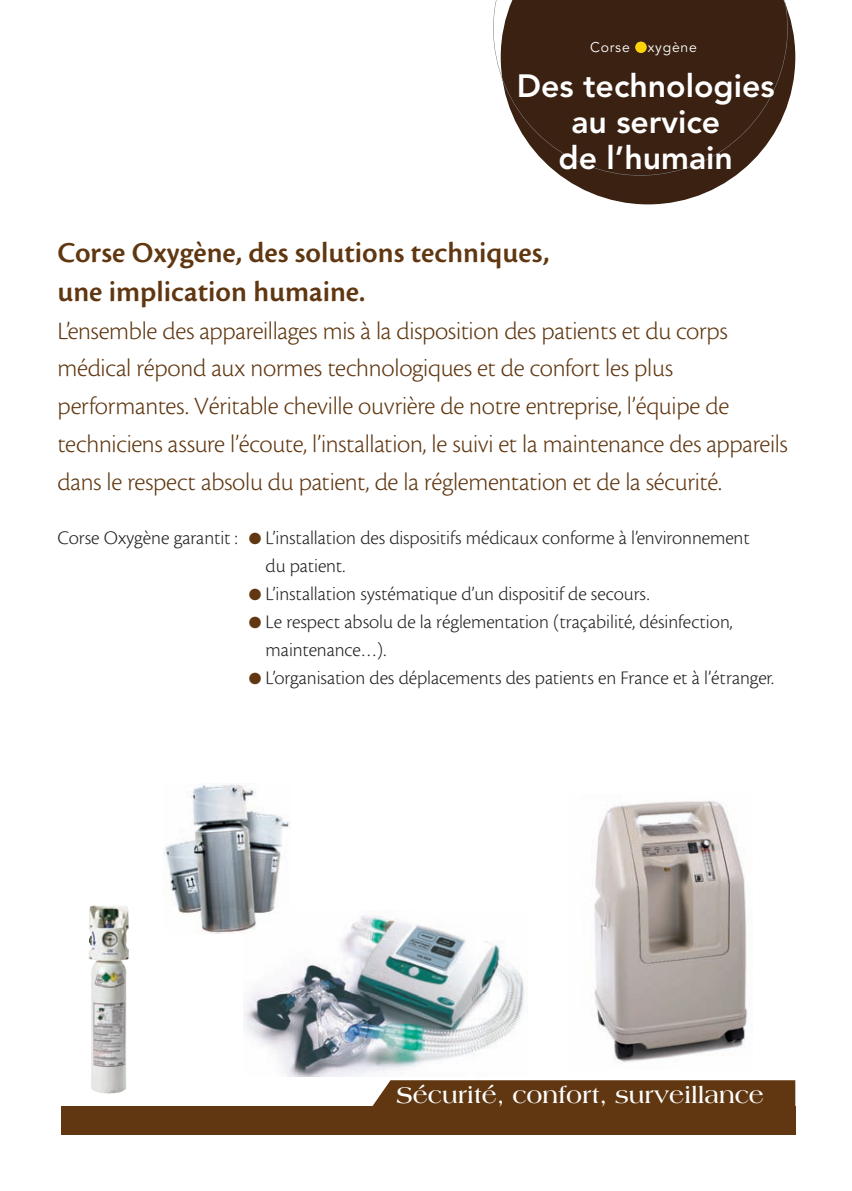
<style>
.page{position:relative;width:852px;height:1191px;background:#fff}
.page>*{position:absolute;margin:0;border:0;box-sizing:border-box;transform-origin:0 0}
.t1{font:800 32px/36px "Avenir";color:#fff;text-align:center}
.t2{font:30px/38px "Cronos MM 574 11";color:#603711}
.t3{font:26px/38px "Cronos MM 250 11";letter-spacing:-.01em;color:#603711}
.t4{font:700 24px "Americana";color:#fff}
.t5{font:20px/28px "Cronos MM 250 11";color:#231f20}
.t6{font:14px "Avenir";letter-spacing:.055em;color:#fff}
.s1{color:#603711}
</style>
<div class="page">
<div style="left:61px;top:1106px;width:733px;height:29px;background:#603711"></div>
<div style="left:372px;top:1080px;width:422px;height:26px;background:#603711"></div>
<svg style="left:561px;top:8px;width:233px;height:196px"></svg>
<svg style="left:493px;top:0;width:294px;height:176px;background:#4e3829"></svg>
<div style="left:635px;top:42px;width:11px;height:11px;background:#fed304;border-radius:50%"></div>
<img style="left:594px;top:801px;width:158px;height:262px">
<img style="left:121px;top:929px;width:8px;height:38px">
<img style="left:243px;top:915px;width:284px;height:161px">
<img style="left:164px;top:783px;width:126px;height:151px">
<p class="t6" style="left:589px;top:41px;width:108px">Corse Oxygène</p>
<p class="t1" style="left:516px;top:71px;width:259px">Des technologies au service<br>de l’humain</p>
<p class="t2" style="left:57px;top:236px;width:493px">Corse Oxygène, des solutions techniques, une implication humaine.</p>
<p class="t3" style="left:57px;top:313px;width:731px">L’ensemble des appareillages mis à la disposition des patients et du corps médical répond aux normes technologiques et de confort les plus performantes. Véritable cheville ouvrière de notre entreprise, l’équipe de techniciens assure l’écoute, l’installation, le suivi et la maintenance des appareils dans le respect absolu du patient, de la réglementation et de la sécurité.</p>
<p class="t5" style="left:265px;top:525px;width:485px;text-indent:-17px"><span class="s1">●</span> L’installation des dispositifs médicaux conforme à l’environnement du patient.</p>
<p class="t5" style="left:249px;top:581px;width:402px"><span class="s1">●</span> L’installation systématique d’un dispositif de secours.</p>
<p class="t5" style="left:265px;top:609px;width:468px;text-indent:-17px"><span class="s1">●</span> Le respect absolu de la réglementation (traçabilité, désinfection, maintenance…).</p>
<p class="t5" style="left:249px;top:665px;width:526px"><span class="s1">●</span> L’organisation des déplacements des patients en France et à l’étranger.</p>
<p class="t5" style="left:57px;top:525px;width:182px">Corse Oxygène garantit :</p>
<p class="t4" style="left:396px;top:1086px;width:369px">Sécurité, confort, surveillance</p>
</div>
